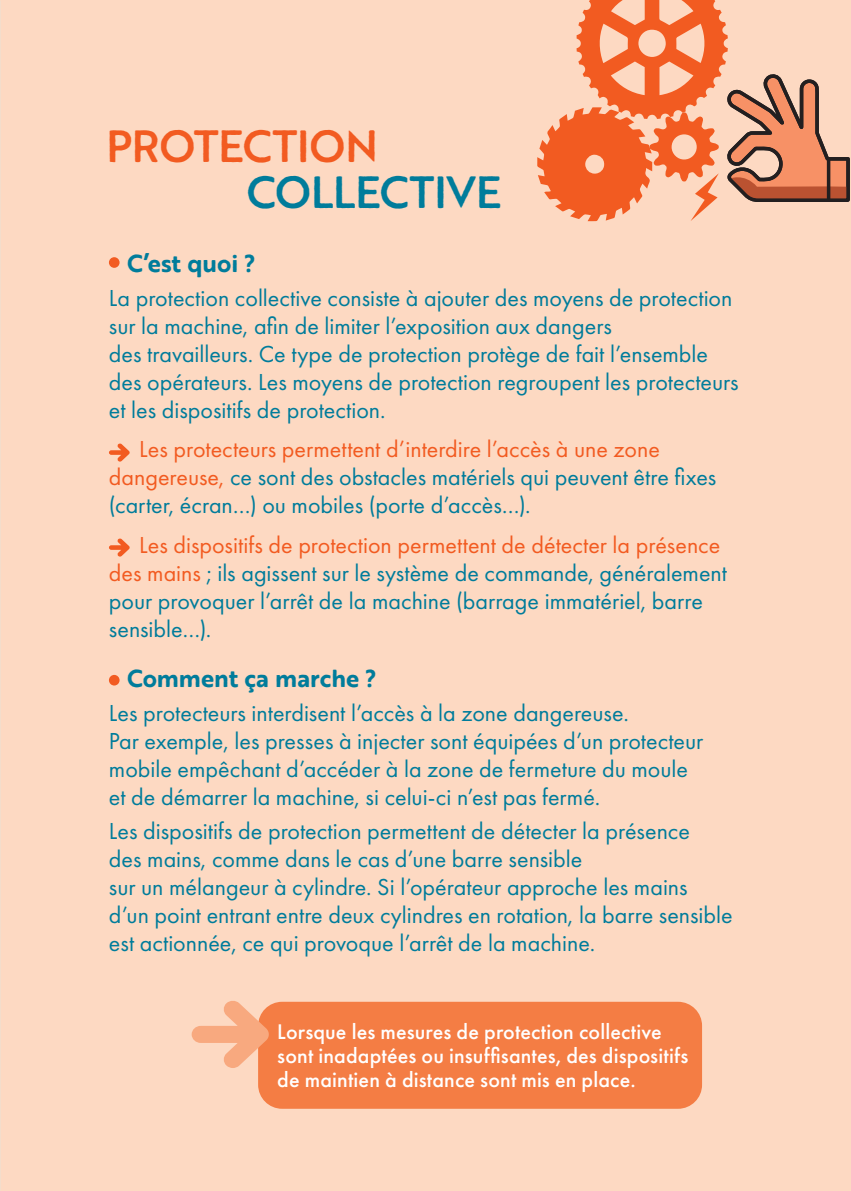
<style>
.page{position:relative;width:851px;height:1191px;background:#fff}
.page>*{position:absolute;margin:0;border:0;box-sizing:border-box;transform-origin:0 0}
.t1{font:500 44px "Brother 1816 Printed";letter-spacing:-.01em;color:#f25b21}
.t2{font:500 44px "Brother 1816 Printed";letter-spacing:-.01em;color:#007c9b}
.t3{font:24px/28px "Futura PT";color:#007c9b}
.t4{font:700 24px "Brother 1816 Printed";color:#007c9b}
.t5{font:500 22px/24px "Futura PT";letter-spacing:.005em;color:#fff}
.s1{color:#f25b21}
</style>
<div class="page">
<div style="left:0;top:0;width:850px;height:1191px;background:#fdd9c2"></div>
<svg style="left:537px;top:0;width:313px;height:221px"></svg>
<div style="left:258px;top:1001px;width:444px;height:107px;background:#f47d44;border-radius:24px"></div>
<svg style="left:192px;top:1001px;width:77px;height:67px"></svg>
<div style="left:109px;top:257px;width:10px;height:11px;background:#f25b21;border-radius:50%"></div>
<div style="left:109px;top:675px;width:10px;height:10px;background:#f25b21;border-radius:50%"></div>
<svg style="left:109px;top:443px;width:21px;height:18px"></svg>
<svg style="left:109px;top:538px;width:21px;height:18px"></svg>
<h1 class="t1" style="left:106px;top:113px;width:274px">PROTECTION</h1>
<h1 class="t2" style="left:247px;top:158px;width:256px">COLLECTIVE</h1>
<p class="t4" style="left:127px;top:245px;width:130px">C’est quoi ?</p>
<p class="t3" style="left:109px;top:284px;width:631px">La protection collective consiste à ajouter des moyens de protection sur la machine, afin de limiter l’exposition aux dangers<br>des travailleurs. Ce type de protection protège de fait l’ensemble des opérateurs. Les moyens de protection regroupent les protecteurs et les dispositifs de protection.</p>
<p class="t3" style="left:109px;top:435px;width:609px;text-indent:30px"><span class="s1">Les protecteurs permettent d’interdire l’accès à une zone dangereuse,</span> ce sont des obstacles matériels qui peuvent être fixes (carter, écran…) ou mobiles (porte d’accès…).</p>
<p class="t3" style="left:109px;top:530px;width:619px;text-indent:30px"><span class="s1">Les dispositifs de protection permettent de détecter la présence des mains</span> ; ils agissent sur le système de commande, généralement pour provoquer l’arrêt de la machine (barrage immatériel, barre sensible…).</p>
<p class="t4" style="left:127px;top:660px;width:251px">Comment ça marche ?</p>
<p class="t3" style="left:109px;top:699px;width:595px">Les protecteurs interdisent l’accès à la zone dangereuse.<br>Par exemple, les presses à injecter sont équipées d’un protecteur mobile empêchant d’accéder à la zone de fermeture du moule et de démarrer la machine, si celui-ci n’est pas fermé.</p>
<p class="t3" style="left:109px;top:816px;width:625px">Les dispositifs de protection permettent de détecter la présence<br>des mains, comme dans le cas d’une barre sensible<br>sur un mélangeur à cylindre. Si l’opérateur approche les mains d’un point entrant entre deux cylindres en rotation, la barre sensible est actionnée, ce qui provoque l’arrêt de la machine.</p>
<p class="t5" style="left:277px;top:1019px;width:412px">Lorsque les mesures de protection collective sont inadaptées ou insuffisantes, des dispositifs de maintien à distance sont mis en place.</p>
</div>
